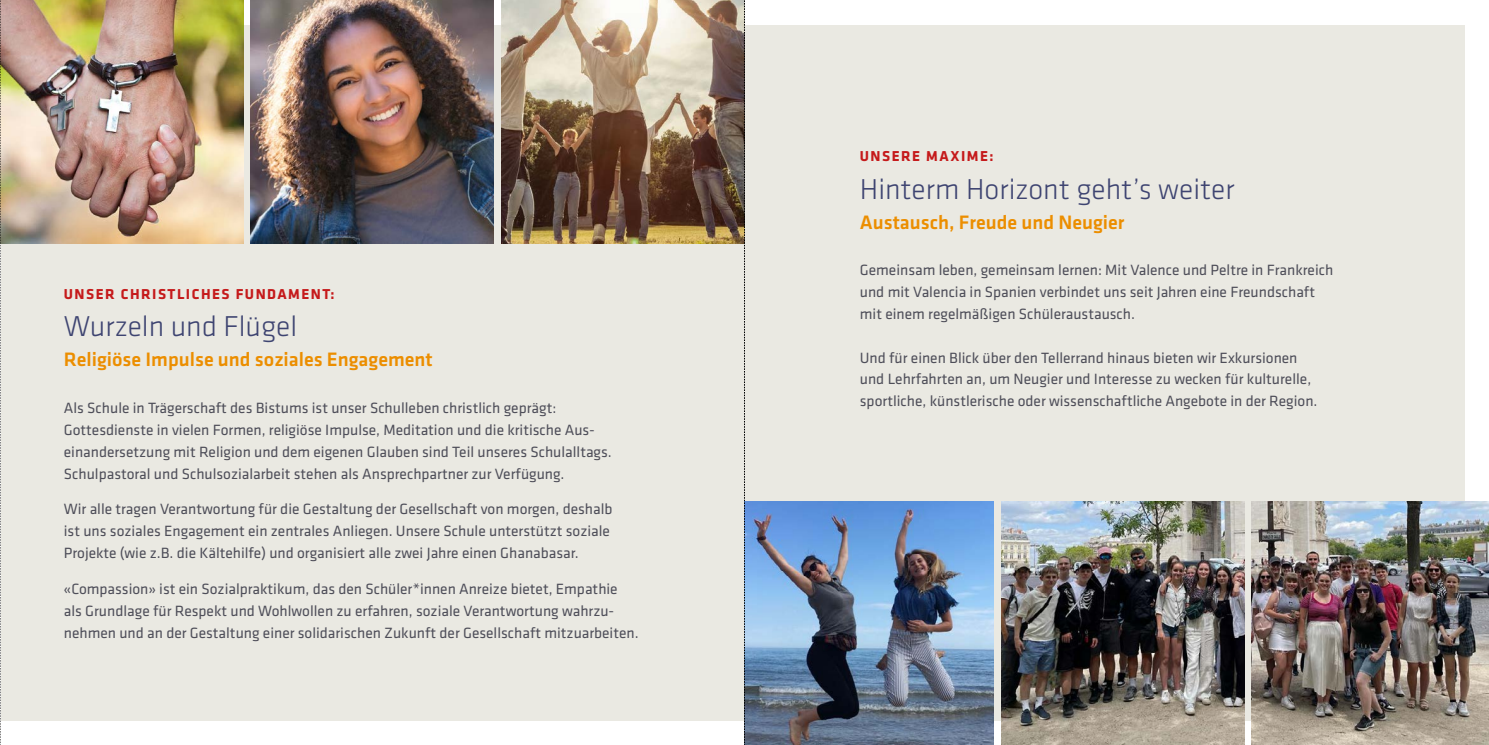
<style>
.page{position:relative;width:1489px;height:745px;background:#fff}
.page>*{position:absolute;margin:0;border:0;box-sizing:border-box;transform-origin:0 0}
.headline_17_klavika{font:300 29.75px "Klavika Basic";color:#3e4471}
.subline_11_5_klavika{font:500 20.12px "Klavika Basic";color:#ec8e00}
.copy_klavika_9{font:15.4px/21.9px "Klavika Basic";color:#4e4e59}
.unser{font:700 14.88px "Klavika Basic";letter-spacing:.1em;color:#c51a1b}
</style>
<div class="page">
<div style="left:1px;top:25px;width:1462px;height:694px;background:#eae9e2"></div>
<img style="left:745px;top:501px;width:248px;height:243px">
<img style="left:251px;top:0;width:243px;height:243px">
<img style="left:501px;top:0;width:243px;height:243px">
<img style="left:1001px;top:501px;width:243px;height:243px">
<img style="left:1251px;top:501px;width:237px;height:243px">
<img style="left:1px;top:0;width:242px;height:243px">
<svg style="left:0;top:0;width:1px;height:744px"></svg>
<svg style="left:744px;top:0;width:1px;height:744px"></svg>
<p class="unser" style="left:64px;top:283px;width:272px">UNSER CHRISTLICHES FUNDAMENT:</p>
<p class="headline_17_klavika" style="left:64px;top:308px;width:235px">Wurzeln und Flügel</p>
<p class="subline_11_5_klavika" style="left:64px;top:346px;width:370px">Religiöse Impulse und soziales Engagement</p>
<p class="copy_klavika_9" style="left:64px;top:396px;width:494px">Als Schule in Trägerschaft des Bistums ist unser Schulleben christlich geprägt:</p>
<p class="copy_klavika_9" style="left:64px;top:418px;width:532px">Gottesdienste in vielen Formen, religiöse Impulse, Meditation und die kritische Aus-</p>
<p class="copy_klavika_9" style="left:64px;top:440px;width:549px">einandersetzung mit Religion und dem eigenen Glauben sind Teil unseres Schulalltags.</p>
<p class="copy_klavika_9" style="left:64px;top:461px;width:502px">Schulpastoral und Schulsozialarbeit stehen als Ansprechpartner zur Verfügung.</p>
<p class="copy_klavika_9" style="left:64px;top:497px;width:550px">Wir alle tragen Verantwortung für die Gestaltung der Gesellschaft von morgen, deshalb</p>
<p class="copy_klavika_9" style="left:64px;top:519px;width:547px">ist uns soziales Engagement ein zentrales Anliegen. Unsere Schule unterstützt soziale</p>
<p class="copy_klavika_9" style="left:64px;top:541px;width:516px">Projekte (wie z.B. die Kältehilfe) und organisiert alle zwei Jahre einen Ghanabasar.</p>
<p class="copy_klavika_9" style="left:64px;top:577px;width:555px">«Compassion» ist ein Sozialpraktikum, das den Schüler*innen Anreize bietet, Empathie</p>
<p class="copy_klavika_9" style="left:64px;top:599px;width:552px">als Grundlage für Respekt und Wohlwollen zu erfahren, soziale Verantwortung wahrzu-</p>
<p class="copy_klavika_9" style="left:64px;top:621px;width:576px">nehmen und an der Gestaltung einer solidarischen Zukunft der Gesellschaft mitzuarbeiten.</p>
<p class="unser" style="left:859px;top:145px;width:135px">UNSERE MAXIME:</p>
<p class="headline_17_klavika" style="left:859px;top:171px;width:376px">Hinterm Horizont geht’s weiter</p>
<p class="subline_11_5_klavika" style="left:859px;top:208px;width:266px">Austausch, Freude und Neugier</p>
<p class="copy_klavika_9" style="left:859px;top:258px;width:475px">Gemeinsam leben, gemeinsam lernen: Mit Valence und Peltre in Frankreich und mit Valencia in Spanien verbindet uns seit Jahren eine Freundschaft</p>
<p class="copy_klavika_9" style="left:859px;top:302px;width:277px">mit einem regelmäßigen Schüleraustausch.</p>
<p class="copy_klavika_9" style="left:859px;top:346px;width:439px">Und für einen Blick über den Tellerrand hinaus bieten wir Exkursionen</p>
<p class="copy_klavika_9" style="left:859px;top:367px;width:459px">und Lehrfahrten an, um Neugier und Interesse zu wecken für kulturelle, sportliche, künstlerische oder wissenschaftliche Angebote in der Region.</p>
</div>
